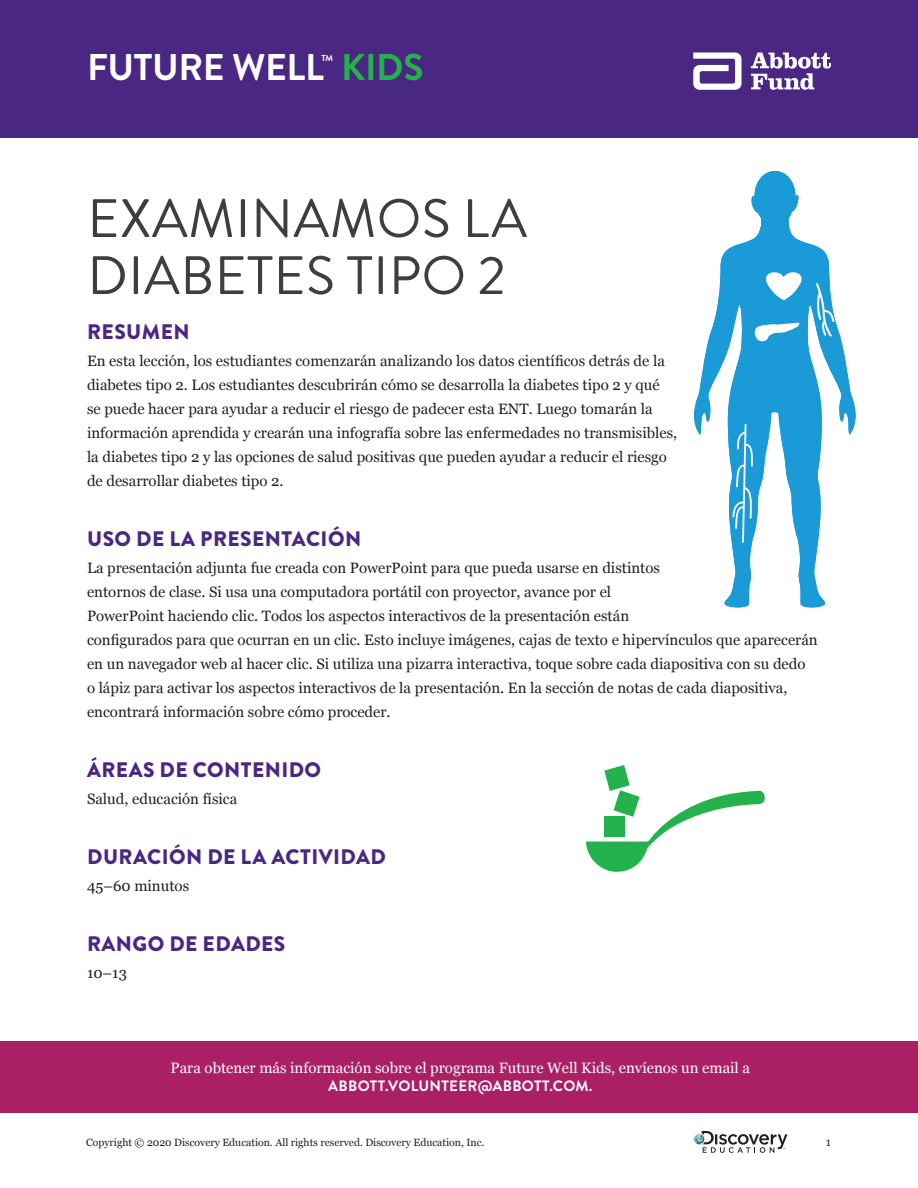
<style>
.page{position:relative;width:918px;height:1188px;background:#fff}
.page>*{position:absolute;margin:0;border:0;box-sizing:border-box;transform-origin:0 0}
.t1{font:54px/57px "Brandon Grotesque";letter-spacing:.01em;color:#3e3e3f}
.t2{font:700 37.2px "Brandon Grotesque";letter-spacing:-.01em;color:#fff}
.t3{font:900 21px "Brandon Grotesque";letter-spacing:.02em;color:#4a2783}
.t4{font:15px/24px "Georgia";color:#231f20}
.t5{font:15px "Georgia";color:#fff}
.t6{font:700 15px "Brandon Grotesque";letter-spacing:.02em;color:#fff}
.t7{font:12px "Georgia";color:#323232}
.t8{font:10.5px "Georgia";color:#231f20}
.t9{font:700 8.7px "Brandon Grotesque";color:#fff}
.s1{color:#23b24b}
</style>
<div class="page">
<svg style="left:694px;top:1131px;width:94px;height:22px"></svg>
<div style="left:0;top:0;width:918px;height:138px;background:#4a2783"></div>
<svg style="left:751px;top:53px;width:80px;height:37px"></svg>
<svg style="left:693px;top:52px;width:48px;height:38px"></svg>
<svg style="left:694px;top:171px;width:162px;height:437px"></svg>
<svg style="left:736px;top:268px;width:71px;height:32px"></svg>
<svg style="left:731px;top:417px;width:23px;height:132px;background:#41abdc"></svg>
<svg style="left:814px;top:274px;width:20px;height:63px"></svg>
<svg style="left:586px;top:791px;width:179px;height:81px"></svg>
<svg style="left:604px;top:765px;width:26px;height:26px"></svg>
<svg style="left:614px;top:790px;width:26px;height:27px"></svg>
<div style="left:605px;top:816px;width:20px;height:21px;background:#23b24b"></div>
<svg style="left:755px;top:322px;width:45px;height:19px"></svg>
<div style="left:0;top:1041px;width:918px;height:72px;background:#ab1f64"></div>
<h2 class="t2" style="left:87px;top:42px;width:338px">FUTURE WELL <span class="s1">KIDS</span></h2>
<p class="t9" style="left:321px;top:52px;width:13px">TM</p>
<h1 class="t1" style="left:87px;top:191px;width:441px">EXAMINAMOS LA<br>DIABETES TIPO 2</h1>
<h3 class="t3" style="left:87px;top:317px;width:104px">RESUMEN</h3>
<p class="t4" style="left:87px;top:348px;width:592px">En esta lección, los estudiantes comenzarán analizando los datos científicos detrás de la diabetes tipo 2. Los estudiantes descubrirán cómo se desarrolla la diabetes tipo 2 y qué<br>se puede hacer para ayudar a reducir el riesgo de padecer esta ENT. Luego tomarán la información aprendida y crearán una infografía sobre las enfermedades no transmisibles, la diabetes tipo 2 y las opciones de salud positivas que pueden ayudar a reducir el riesgo de desarrollar diabetes tipo 2.</p>
<h3 class="t3" style="left:87px;top:524px;width:276px">USO DE LA PRESENTACIÓN</h3>
<p class="t4" style="left:87px;top:555px;width:732px">La presentación adjunta fue creada con PowerPoint para que pueda usarse en distintos<br>entornos de clase. Si usa una computadora portátil con proyector, avance por el<br>PowerPoint haciendo clic. Todos los aspectos interactivos de la presentación están<br>configurados para que ocurran en un clic. Esto incluye imágenes, cajas de texto e hipervínculos que aparecerán en un navegador web al hacer clic. Si utiliza una pizarra interactiva, toque sobre cada diapositiva con su dedo<br>o lápiz para activar los aspectos interactivos de la presentación. En la sección de notas de cada diapositiva, encontrará información sobre cómo proceder.</p>
<h3 class="t3" style="left:87px;top:755px;width:236px">ÁREAS DE CONTENIDO</h3>
<p class="t4" style="left:87px;top:786px;width:152px">Salud, educación física</p>
<h3 class="t3" style="left:87px;top:842px;width:300px">DURACIÓN DE LA ACTIVIDAD</h3>
<p class="t4" style="left:87px;top:873px;width:104px">45–60 minutos</p>
<h3 class="t3" style="left:87px;top:929px;width:200px">RANGO DE EDADES</h3>
<p class="t4" style="left:87px;top:960px;width:42px">10–13</p>
<p class="t5" style="left:171px;top:1057px;width:581px">Para obtener más información sobre el programa Future Well Kids, envíenos un email a</p>
<p class="t6" style="left:328px;top:1076px;width:266px">ABBOTT.VOLUNTEER@ABBOTT.COM.</p>
<p class="t8" style="left:86px;top:1135px;width:400px">Copyright © 2020 Discovery Education. All rights reserved. Discovery Education, Inc.</p>
<p class="t7" style="left:826px;top:1133px;width:7px">1</p>
</div>
